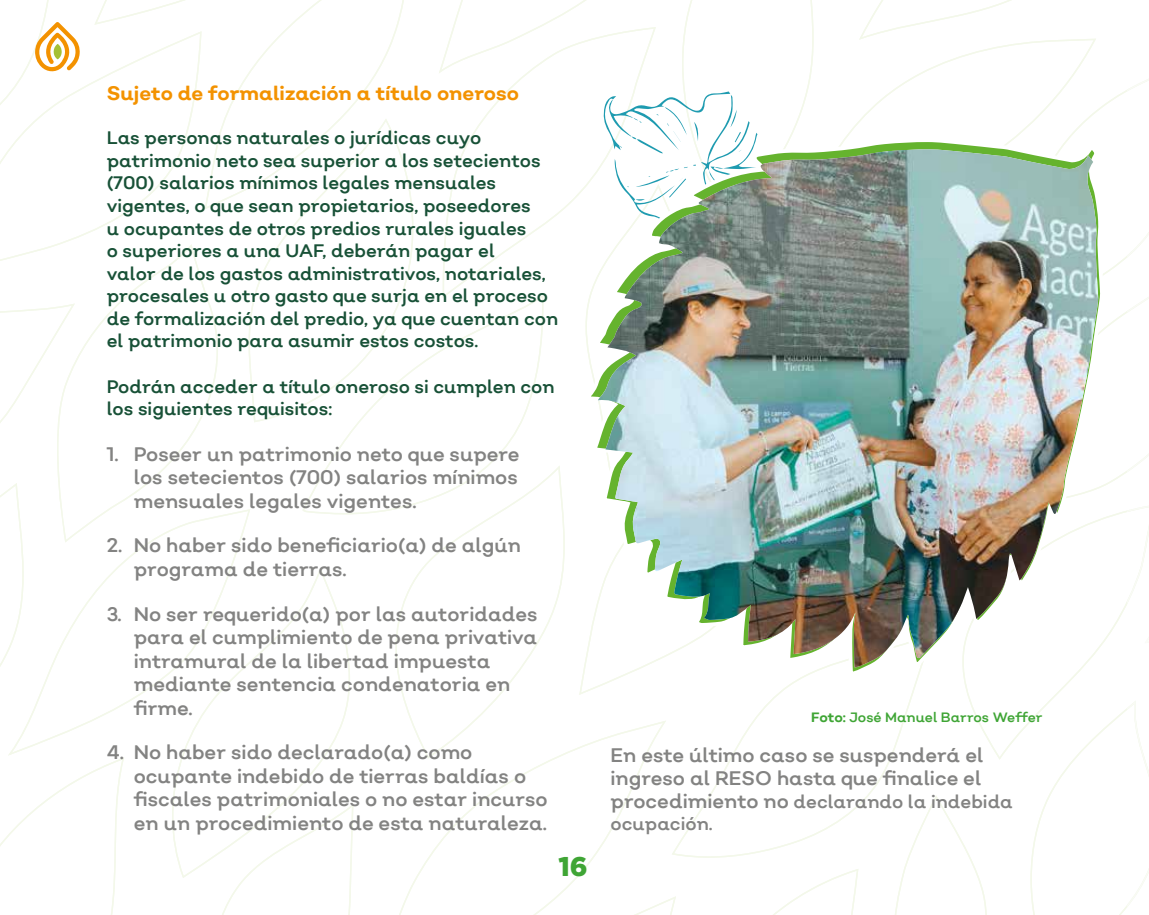
<style>
.page{position:relative;width:1149px;height:915px;background:#fff}
.page>*{position:absolute;margin:0;border:0;box-sizing:border-box;transform-origin:0 0}
.t1{font:900 27px "Gotham";color:#3fa535}
.t2{font:19.5px/23.5px "Nutmeg";color:#838382}
.t3{font:700 19.5px "Nutmeg";color:#f39200}
.t4{font:18px/22.6px "Nutmeg";color:#185137}
.t5{font:18px/21.6px "Nutmeg";color:#838382}
.t6{font:13.5px "Nutmeg";color:#3fa535}
.s1{font-weight:700}
.s2{font-size:19.5px}
</style>
<div class="page">
<svg style="left:279px;top:172px;width:134px;height:123px"></svg>
<svg style="left:353px;top:295px;width:85px;height:219px"></svg>
<svg style="left:395px;top:465px;width:43px;height:293px"></svg>
<svg style="left:57px;top:31px;width:144px;height:213px"></svg>
<svg style="left:205px;top:0;width:201px;height:209px"></svg>
<svg style="left:0;top:244px;width:353px;height:670px"></svg>
<svg style="left:8px;top:509px;width:242px;height:246px"></svg>
<svg style="left:172px;top:567px;width:178px;height:310px"></svg>
<svg style="left:94px;top:0;width:246px;height:25px"></svg>
<svg style="left:0;top:0;width:80px;height:187px"></svg>
<img style="left:438px;top:0;width:711px;height:914px">
<p class="t3" style="left:107px;top:80px;width:413px">Sujeto de formalización a título oneroso</p>
<p class="t4" style="left:107px;top:126px;width:453px">Las personas naturales o jurídicas cuyo patrimonio neto sea superior a los setecientos (700) salarios mínimos legales mensuales vigentes, o que sean propietarios, poseedores<br>u ocupantes de otros predios rurales iguales<br>o superiores a una UAF, deberán pagar el<br>valor de los gastos administrativos, notariales, procesales u otro gasto que surja en el proceso de formalización del predio, ya que cuentan con el patrimonio para asumir estos costos.</p>
<p class="t4" style="left:107px;top:374px;width:449px">Podrán acceder a título oneroso si cumplen con los siguientes requisitos:</p>
<p class="t2" style="left:134px;top:441px;width:387px;text-align:justify;text-indent:-27px">1. Poseer un patrimonio neto que supere los setecientos (700) salarios mínimos mensuales legales vigentes.</p>
<p class="t2" style="left:134px;top:533px;width:388px;text-indent:-27px">2. No haber sido beneficiario(a) de algún programa de tierras.</p>
<p class="t2" style="left:134px;top:601px;width:405px;text-indent:-27px">3. No ser requerido(a) por las autoridades para el cumplimiento de pena privativa intramural de la libertad impuesta mediante sentencia condenatoria en firme.</p>
<p class="t2" style="left:134px;top:740px;width:415px;text-indent:-27px">4. No haber sido declarado(a) como ocupante indebido de tierras baldías o fiscales patrimoniales o no estar incurso en un procedimiento de esta naturaleza.</p>
<p class="t2" style="left:610px;top:742px;width:374px">En este último caso se suspenderá el ingreso al RESO hasta que finalice el</p>
<p class="t6" style="left:811px;top:708px;width:233px"><span class="s1">Foto:</span> José Manuel Barros Weffer</p>
<p class="t5" style="left:610px;top:790px;width:404px"><span class="s2">procedimiento no</span> declarando la indebida ocupación.</p>
<h1 class="t1" style="left:558px;top:850px;width:31px">16</h1>
</div>
